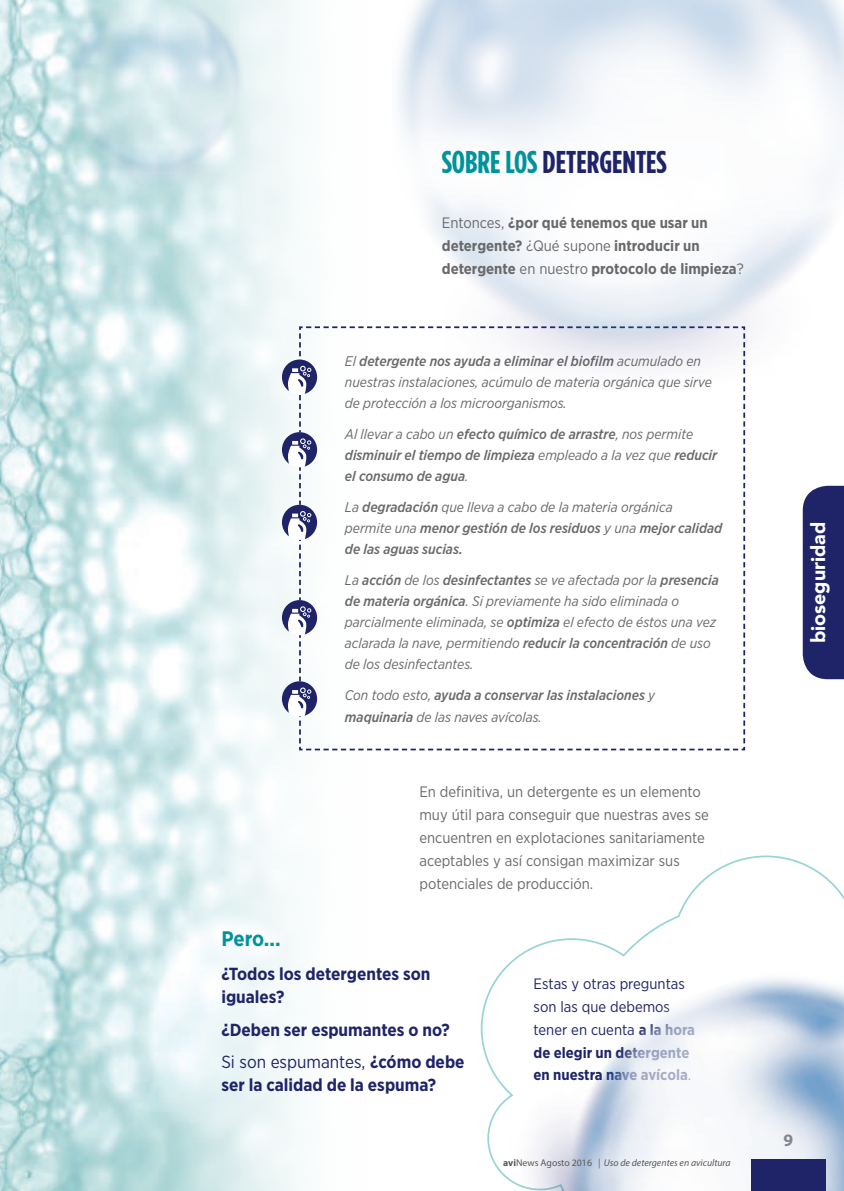
<style>
.page{position:relative;width:844px;height:1191px;background:#fff}
.page>*{position:absolute;margin:0;border:0;box-sizing:border-box;transform-origin:0 0}
.t1{font:700 31.5px "Gotham Condensed";color:#1f2468}
.t2{font:700 21px "Gotham Narrow";color:#00939b}
.t3{font:900 19.6px "Avenir";color:#fff}
.t4{font:700 17.5px/22.8px "Gotham Narrow";color:#1f2468}
.t5{font:700 17.5px "Myriad Pro";color:#848689}
.t6{font:15.05px/22.8px "Gotham Narrow";color:#69696c}
.t7{font:700 15.05px/22.8px "Gotham Narrow";color:#69696c}
.t8{font:15.05px/22.8px "Gotham Narrow";color:#1f2468}
.t9{font:italic 14px/21px "Gotham Narrow";color:#69696c}
.t10{font:italic 500 14px/21px "Gotham Narrow";color:#69696c}
.t11{font:italic 9.8px "Myriad Pro";color:#57585a}
.s1{color:#00939b}
.s2{font-weight:400}
.s3{font-weight:500}
.s4{font-weight:700}
.s5{font-weight:700;font-style:normal}
.s6{font-style:normal}
</style>
<div class="page">
<img style="left:0;top:0;width:300px;height:1191px">
<svg style="left:543px;top:855px;width:300px;height:88px"></svg>
<svg style="left:282px;top:326px;width:463px;height:424px"></svg>
<img style="left:480px;top:943px;width:363px;height:248px">
<img style="left:69px;top:0;width:174px;height:195px">
<img style="left:393px;top:0;width:450px;height:408px">
<div style="left:802px;top:486px;width:41px;height:193px;background:#1f2468"></div>
<div style="left:751px;top:1158px;width:75px;height:33px;background:#1f2468"></div>
<h1 class="t1" style="left:441px;top:143px;width:226px"><span class="s1">SOBRE LOS</span> DETERGENTES</h1>
<p class="t7" style="left:441px;top:212px;width:303px"><span class="s2">Entonces,</span> ¿por qué tenemos que usar un detergente? <span class="s2">¿Qué supone</span> introducir un detergente <span class="s2">en nuestro</span> protocolo de limpieza<span class="s2">?</span></p>
<p class="t9" style="left:345px;top:350px;width:368px">El <span class="s3">detergente nos ayuda a eliminar el biofilm</span> acumulado en nuestras instalaciones, acúmulo de materia orgánica que sirve de protección a los microorganismos.</p>
<p class="t10" style="left:345px;top:423px;width:374px"><span class="s2">Al llevar a cabo un</span> efecto químico de arrastre<span class="s2">, nos permite </span>disminuir el tiempo de limpieza <span class="s2">empleado a la vez que</span> reducir el consumo de agua<span class="s2">.</span></p>
<p class="t10" style="left:345px;top:496px;width:379px"><span class="s2">La</span> degradación <span class="s2">que lleva a cabo de la materia orgánica permite una</span> menor gestión de los residuos <span class="s2">y una</span> mejor calidad de las aguas sucias.</p>
<p class="t9" style="left:345px;top:569px;width:375px">La <span class="s3">acción</span> de los <span class="s3">desinfectantes</span> se ve afectada por la <span class="s3">presencia de materia orgánica</span>. Si previamente ha sido eliminada o parcialmente eliminada, se <span class="s3">optimiza</span> el efecto de éstos una vez aclarada la nave, permitiendo <span class="s3">reducir la concentración</span> de uso de los desinfectantes.</p>
<p class="t10" style="left:345px;top:683px;width:312px;line-height:22.8px"><span class="s2">Con todo esto,</span> ayuda a conservar las instalaciones <span class="s2">y </span>maquinaria <span class="s2">de las naves avícolas.</span></p>
<h2 class="t2" style="left:221px;top:924px;width:61px">Pero...</h2>
<p class="t6" style="left:419px;top:780px;width:291px">En definitiva, un detergente es un elemento muy útil para conseguir que nuestras aves se encuentren en explotaciones sanitariamente aceptables y así consigan maximizar sus potenciales de producción.</p>
<p class="t4" style="left:221px;top:962px;width:210px">¿Todos los detergentes son iguales?</p>
<p class="t4" style="left:221px;top:1013px;width:245px;line-height:32.7px">¿Deben ser espumantes o no?<br><span class="s2">Si son espumantes,</span> ¿cómo debe</p>
<p class="t4" style="left:221px;top:1073px;width:216px">ser la calidad de la espuma?</p>
<p class="t8" style="left:533px;top:972px;width:163px">Estas y otras preguntas son las que debemos tener en cuenta <span class="s4">a la hora de elegir un detergente en nuestra nave avícola</span>.</p>
<p class="t11" style="left:503px;top:1157px;width:229px"><span class="s5">avi</span><span class="s6">News Agosto 2016</span> | Uso de detergentes en avicultura</p>
<h3 class="t3" style="left:801px;top:643px;width:123px;rotate:-90deg">bioseguridad</h3>
<p class="t5" style="left:783px;top:1129px;width:11px">9</p>
</div>
